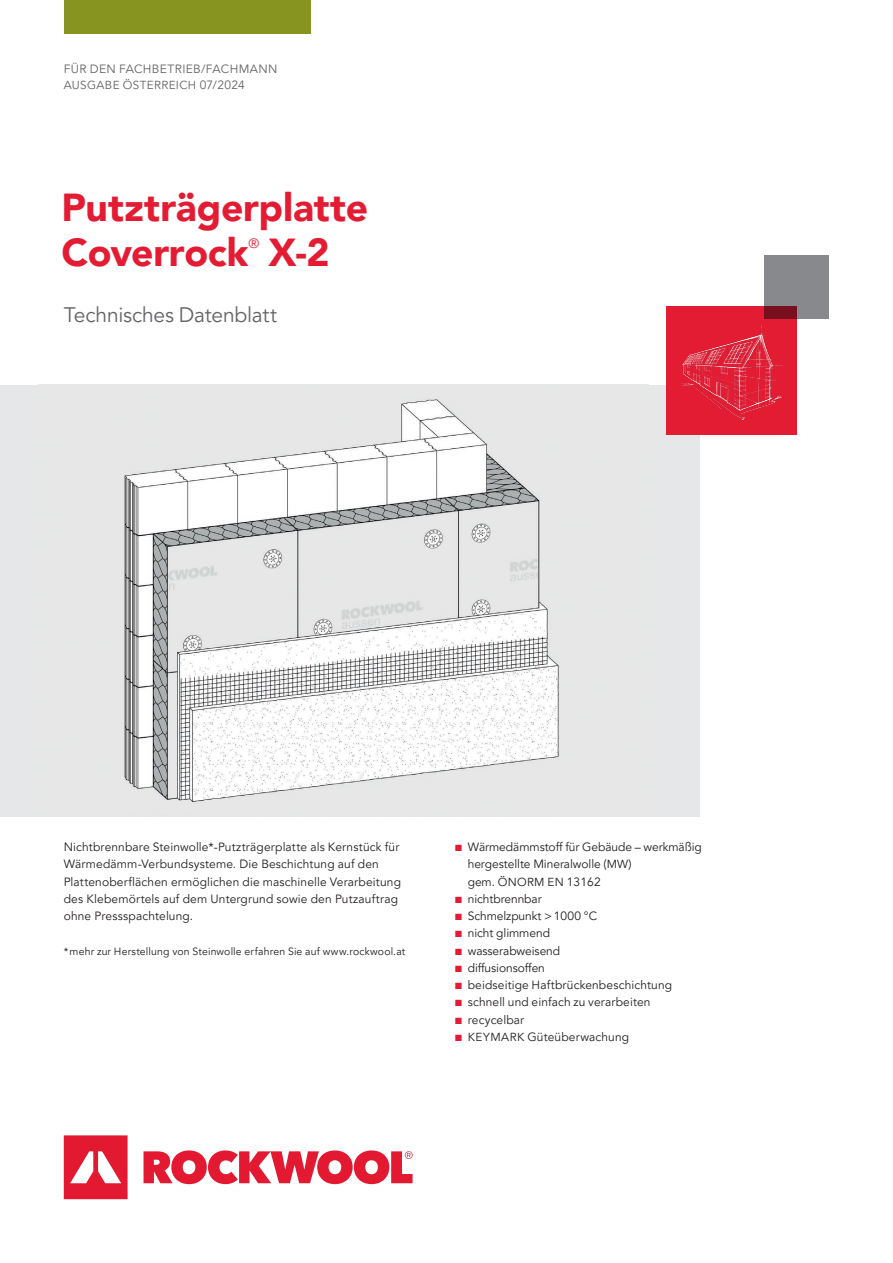
<style>
.page{position:relative;width:893px;height:1263px;background:#fff}
.page>*{position:absolute;margin:0;border:0;box-sizing:border-box;transform-origin:0 0}
.t1{font:900 39px/45px "Avenir LT Pro";letter-spacing:-.005em;color:#e31c33}
.t2{font:21px "Avenir LT Pro";letter-spacing:-.01em;color:#636366}
.t3{font:13.5px "Avenir LT Pro";color:#e31c33}
.t4{font:12px/17.2px "Avenir LT Pro";letter-spacing:.01em;color:#231f20}
.t5{font:12px "Avenir LT Pro";letter-spacing:.03em;color:#636366}
.t6{font:11.7px "Avenir LT Pro";letter-spacing:.03em;color:#636366}
.t7{font:10.5px "Avenir LT Pro";letter-spacing:.015em;color:#231f20}
.s1{font-size:12px}
.s2{color:#e31c33}
.s3{font-size:11.7px}
</style>
<div class="page">
<div style="left:64px;top:0;width:246px;height:34px;background:#87941f"></div>
<svg style="left:64px;top:1135px;width:349px;height:64px"></svg>
<div style="left:0;top:385px;width:699px;height:431px;background:#e6e7e9"></div>
<img style="left:124px;top:399px;width:435px;height:403px">
<div style="left:666px;top:306px;width:130px;height:128px;background:#e31c33"></div>
<img style="left:681px;top:319px;width:116px;height:105px">
<div style="left:764px;top:255px;width:65px;height:64px;background:#87898c"></div>
<p class="t5" style="left:64px;top:62px;width:215px">FÜR DEN FACHBETRIEB/FACHMANN</p>
<p class="t6" style="left:64px;top:78px;width:182px">AUSGABE ÖSTERREICH <span class="s1">07/2024</span></p>
<h1 class="t1" style="left:62px;top:185px;width:308px">Putzträgerplatte<br>Coverrock</h1>
<p class="t3" style="left:249px;top:235px;width:12px">®</p>
<h1 class="t1" style="left:268px;top:230px;width:63px">X-2</h1>
<h2 class="t2" style="left:64px;top:302px;width:215px">Technisches Datenblatt</h2>
<p class="t4" style="left:64px;top:838px;width:339px">Nichtbrennbare Steinwolle*-Putzträgerplatte als Kernstück für Wärmedämm-Verbundsysteme. Die Beschichtung auf den Plattenoberflächen ermöglichen die maschinelle Verarbeitung des Klebemörtels auf dem Untergrund sowie den Putzauftrag ohne Pressspachtelung.</p>
<p class="t7" style="left:64px;top:945px;width:343px">*mehr zur Herstellung von Steinwolle erfahren Sie auf www.rockwool.at</p>
<p class="t4" style="left:468px;top:838px;width:236px;text-indent:-13px"><span class="s2">■</span> Wärmedämmstoff für Gebäude – werkmäßig hergestellte Mineralwolle (<span class="s3">MW</span>)<br>gem. <span class="s3">ÖNORM EN</span> 13162</p>
<p class="t4" style="left:455px;top:890px;width:88px"><span class="s2">■</span> nichtbrennbar</p>
<p class="t4" style="left:455px;top:907px;width:144px"><span class="s2">■</span> Schmelzpunkt &gt; 1000 °C</p>
<p class="t4" style="left:455px;top:925px;width:97px"><span class="s2">■</span> nicht glimmend</p>
<p class="t4" style="left:455px;top:942px;width:107px"><span class="s2">■</span> wasserabweisend</p>
<p class="t4" style="left:455px;top:959px;width:91px"><span class="s2">■</span> diffusionsoffen</p>
<p class="t4" style="left:455px;top:976px;width:219px"><span class="s2">■</span> beidseitige Haftbrückenbeschichtung</p>
<p class="t4" style="left:455px;top:994px;width:197px"><span class="s2">■</span> schnell und einfach zu verarbeiten</p>
<p class="t4" style="left:455px;top:1011px;width:71px"><span class="s2">■</span> recycelbar</p>
<p class="t4" style="left:455px;top:1028px;width:176px"><span class="s2">■</span> <span class="s3">KEYMARK</span> Güteüberwachung</p>
</div>
